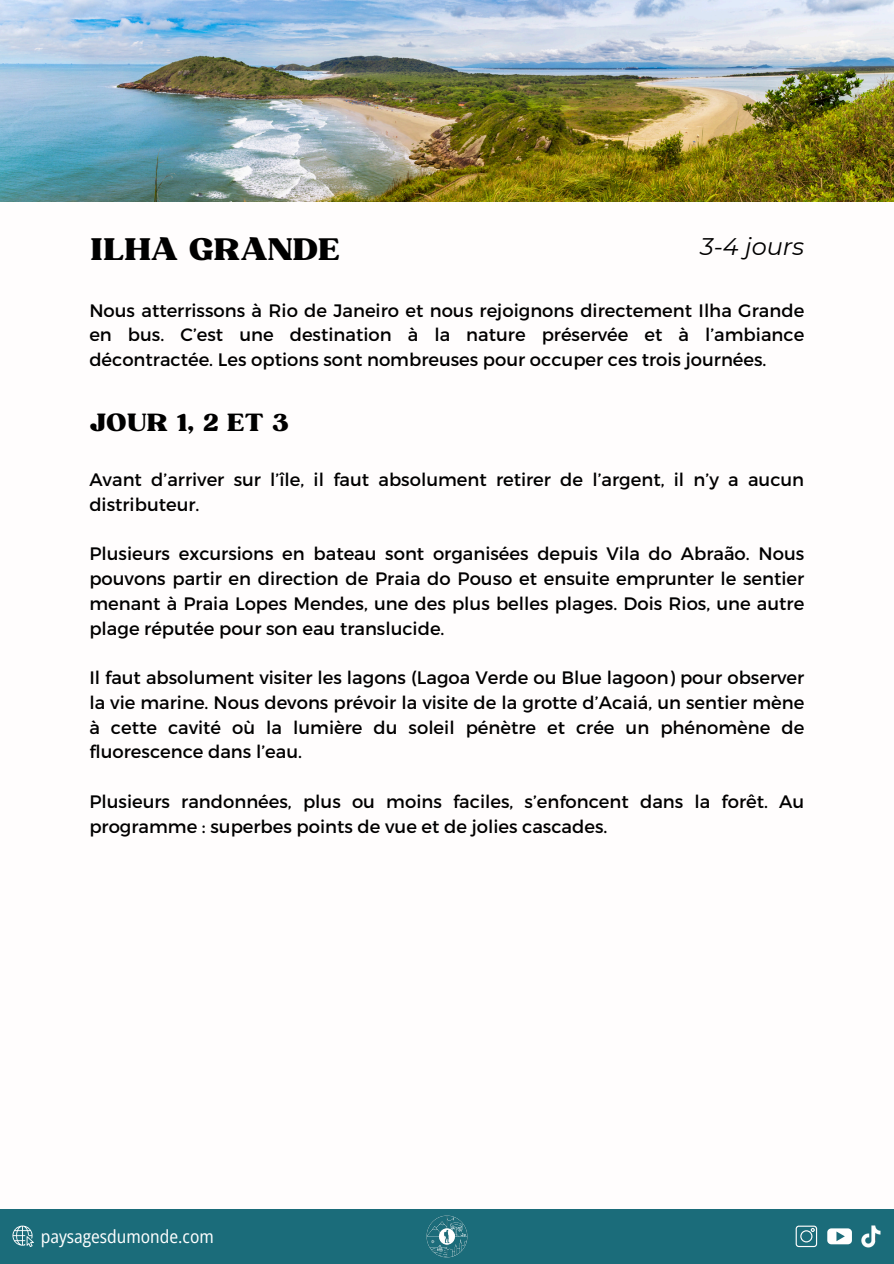
<style>
.page{position:relative;width:894px;height:1264px;background:#fff}
.page>*{position:absolute;margin:0;border:0;box-sizing:border-box;transform-origin:0 0}
.t1{font:30px "Bugaki";color:#000}
.t2{font:24px "Bugaki";color:#000}
.t3{font:italic 24px "Montserrat";color:#000}
.t4{font:18px/24.8px "Montserrat";color:#000;text-align:justify}
.t5{font:semi-condensed 18px "Open Sans";color:#fff}
</style>
<div class="page">
<div style="left:0;top:1209px;width:893px;height:54px;background:#1b6c7a"></div>
<img style="left:426px;top:1215px;width:41px;height:42px">
<svg style="left:12px;top:1225px;width:22px;height:21px"></svg>
<svg style="left:827px;top:1228px;width:24px;height:16px"></svg>
<svg style="left:795px;top:1225px;width:21px;height:21px"></svg>
<img style="left:861px;top:1225px;width:19px;height:21px">
<img style="left:0;top:0;width:893px;height:201px">
<h2 class="t1" style="left:89px;top:230px;width:252px">ILHA GRANDE</h2>
<p class="t3" style="left:700px;top:231px;width:105px">3-4 jours</p>
<p class="t4" style="left:89px;top:297px;width:716px">Nous atterrissons à Rio de Janeiro et nous rejoignons directement Ilha Grande en bus. C’est une destination à la nature préservée et à l’ambiance décontractée. Les options sont nombreuses pour occuper ces trois journées.</p>
<p class="t2" style="left:89px;top:407px;width:201px">JOUR 1, 2 ET 3</p>
<p class="t4" style="left:89px;top:466px;width:716px">Avant d’arriver sur l’île, il faut absolument retirer de l’argent, il n’y a aucun distributeur.</p>
<p class="t4" style="left:89px;top:540px;width:716px">Plusieurs excursions en bateau sont organisées depuis Vila do Abraão. Nous pouvons partir en direction de Praia do Pouso et ensuite emprunter le sentier menant à Praia Lopes Mendes, une des plus belles plages. Dois Rios, une autre plage réputée pour son eau translucide.</p>
<p class="t4" style="left:89px;top:664px;width:716px">Il faut absolument visiter les lagons (Lagoa Verde ou Blue lagoon) pour observer la vie marine. Nous devons prévoir la visite de la grotte d’Acaiá, un sentier mène à cette cavité où la lumière du soleil pénètre et crée un phénomène de fluorescence dans l’eau.</p>
<p class="t4" style="left:89px;top:788px;width:716px">Plusieurs randonnées, plus ou moins faciles, s’enfoncent dans la forêt. Au programme : superbes points de vue et de jolies cascades.</p>
<h3 class="t5" style="left:41px;top:1223px;width:174px">paysagesdumonde.com</h3>
</div>
